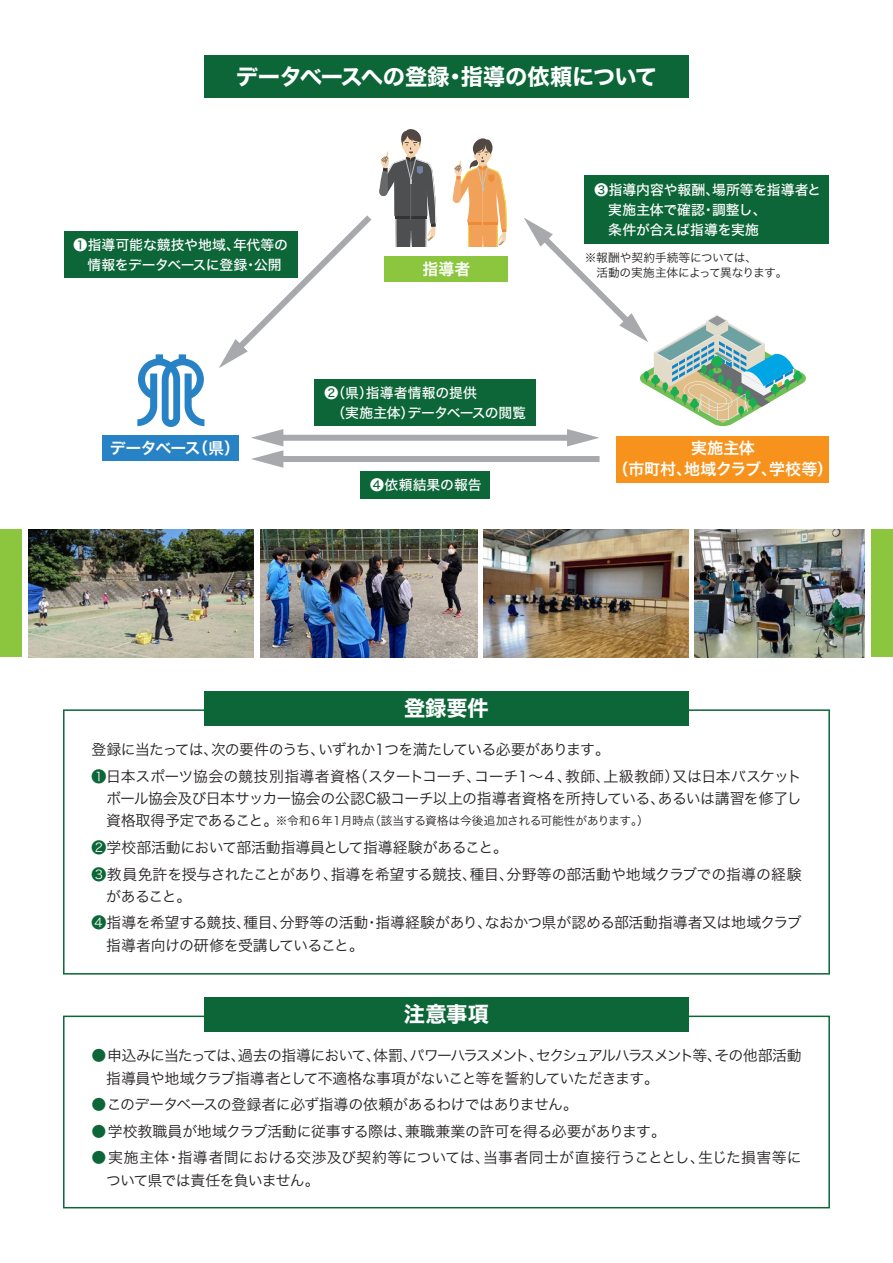
<style>
.page{position:relative;width:893px;height:1263px;background:#fff}
.page>*{position:absolute;margin:0;border:0;box-sizing:border-box;transform-origin:0 0}
.t1{font:22.35px "Hira Kaku Std N W7";letter-spacing:-.015em;color:#fff}
.t2{font:21.3px "Hira Kaku Std N W7";color:#fff}
.t3{font:15.9px/21.3px "Hira Kaku Std N W6";letter-spacing:.005em;color:#fff;text-align:center}
.t4{font:15.9px "Hira Kaku Std N W6";letter-spacing:-.015em;color:#fff}
.t5{font:14.85px/26.5px "Hira Kaku Std N W3";letter-spacing:-.03em;color:#231f20}
.t6{font:14.85px/26.5px "Hira Kaku Std N W3";letter-spacing:-.01em;color:#231f20}
.t7{font:14.85px/22.4px "Hira Kaku Std N W3";letter-spacing:-.055em;color:#231f20}
.t8{font:13.8px/20.2px "Hira Kaku Std N W5";letter-spacing:-.005em;color:#fff}
.t9{font:11.7px/14.9px "Hira Kaku Std N W3";letter-spacing:-.025em;color:#231f20}
.s1{color:#0c6638}
.s2{font-size:14.85px}
</style>
<div class="page">
<div style="left:204px;top:55px;width:485px;height:43px;background:#0c6638"></div>
<div style="left:617px;top:436px;width:212px;height:46px;background:#f7931d"></div>
<svg style="left:453px;top:138px;width:54px;height:109px"></svg>
<div style="left:385px;top:256px;width:123px;height:26px;background:#8bc63e"></div>
<svg style="left:137px;top:354px;width:67px;height:73px"></svg>
<div style="left:103px;top:436px;width:136px;height:25px;background:#2783c5"></div>
<div style="left:585px;top:176px;width:244px;height:68px;background:#0c6638"></div>
<div style="left:277px;top:435px;width:296px;height:6px;background:#a8a9ad"></div>
<div style="left:277px;top:456px;width:323px;height:6px;background:#a8a9ad"></div>
<svg style="left:251px;top:429px;width:32px;height:39px"></svg>
<svg style="left:219px;top:129px;width:217px;height:239px"></svg>
<div style="left:63px;top:709px;width:767px;height:265px;border:2px solid #0c6638"></div>
<div style="left:204px;top:691px;width:485px;height:34px;background:#0c6638"></div>
<div style="left:63px;top:1015px;width:767px;height:193px;border:2px solid #0c6638"></div>
<div style="left:204px;top:997px;width:485px;height:34px;background:#0c6638"></div>
<img style="left:695px;top:529px;width:170px;height:128px">
<img style="left:28px;top:529px;width:225px;height:128px">
<img style="left:260px;top:529px;width:217px;height:128px">
<img style="left:484px;top:529px;width:204px;height:128px">
<div style="left:0;top:529px;width:21px;height:128px;background:#8bc63e"></div>
<div style="left:872px;top:529px;width:21px;height:128px;background:#8bc63e"></div>
<svg style="left:524px;top:218px;width:282px;height:228px"></svg>
<div style="left:64px;top:231px;width:234px;height:46px;background:#0c6638"></div>
<div style="left:315px;top:379px;width:221px;height:47px;background:#0c6638"></div>
<div style="left:360px;top:471px;width:130px;height:28px;background:#0c6638"></div>
<h1 class="t1" style="left:236px;top:59px;width:423px">データベースへの登録・指導の依頼について</h1>
<p class="t8" style="left:74px;top:234px;width:216px">❶指導可能な競技や地域、年代等の　情報をデータベースに登録・公開</p>
<p class="t4" style="left:422px;top:257px;width:50px">指導者</p>
<p class="t4" style="left:110px;top:436px;width:132px">データベース（県）</p>
<p class="t8" style="left:324px;top:383px;width:203px">❷（県）指導者情報の提供<br>　（実施主体）データベースの閲覧</p>
<p class="t8" style="left:370px;top:475px;width:113px">❹依頼結果の報告</p>
<p class="t8" style="left:594px;top:180px;width:228px">❸指導内容や報酬、場所等を指導者と　実施主体で確認・調整し、<br>　条件が合えば指導を実施</p>
<p class="t9" style="left:585px;top:250px;width:204px">※報酬や契約手続等については、<br>　活動の実施主体によって異なります。</p>
<p class="t3" style="left:613px;top:438px;width:222px">実施主体<br>（市町村、地域クラブ、学校等）</p>
<h2 class="t2" style="left:404px;top:691px;width:86px">登録要件</h2>
<p class="t5" style="left:91px;top:736px;width:712px">登録に当たっては、次の要件のうち、いずれか１つを満たしている必要があります。<br><span class="s1">❶</span>日本スポーツ協会の競技別指導者資格（スタートコーチ、コーチ１～４、教師、上級教師）又は日本バスケット</p>
<p class="t5" style="left:91px;top:785px;width:712px">　ボール協会及び日本サッカー協会の公認C級コーチ以上の指導者資格を所持している、あるいは講習を修了し</p>
<p class="t9" style="left:91px;top:813px;width:559px"><span class="s2">　資格取得予定であること。</span>※令和６年１月時点（該当する資格は今後追加される可能性があります。）</p>
<p class="t6" style="left:91px;top:834px;width:712px"><span class="s1">❷</span>学校部活動において部活動指導員として指導経験があること。<br><span class="s1">❸</span>教員免許を授与されたことがあり、指導を希望する競技、種目、分野等の部活動や地域クラブでの指導の経験</p>
<p class="t5" style="left:91px;top:883px;width:712px">　があること。<br><span class="s1">❹</span>指導を希望する競技、種目、分野等の活動・指導経験があり、なおかつ県が認める部活動指導者又は地域クラブ</p>
<p class="t5" style="left:106px;top:932px;width:259px">指導者向けの研修を受講していること。</p>
<h2 class="t2" style="left:404px;top:998px;width:87px">注意事項</h2>
<p class="t7" style="left:106px;top:1044px;width:697px;text-indent:-15px"><span class="s1">●</span>申込みに当たっては、過去の指導において、体罰、パワーハラスメント、セクシュアルハラスメント等、その他部活動指導員や地域クラブ指導者として不適格な事項がないこと等を誓約していただきます。</p>
<p class="t5" style="left:91px;top:1091px;width:488px"><span class="s1">●</span>このデータベースの登録者に必ず指導の依頼があるわけではありません。</p>
<p class="t5" style="left:91px;top:1118px;width:576px"><span class="s1">●</span>学校教職員が地域クラブ活動に従事する際は、兼職兼業の許可を得る必要があります。</p>
<p class="t6" style="left:91px;top:1146px;width:712px;line-height:22.4px"><span class="s1">●</span>実施主体・指導者間における交渉及び契約等については、当事者同士が直接行うこととし、生じた損害等に　ついて県では責任を負いません。</p>
</div>
